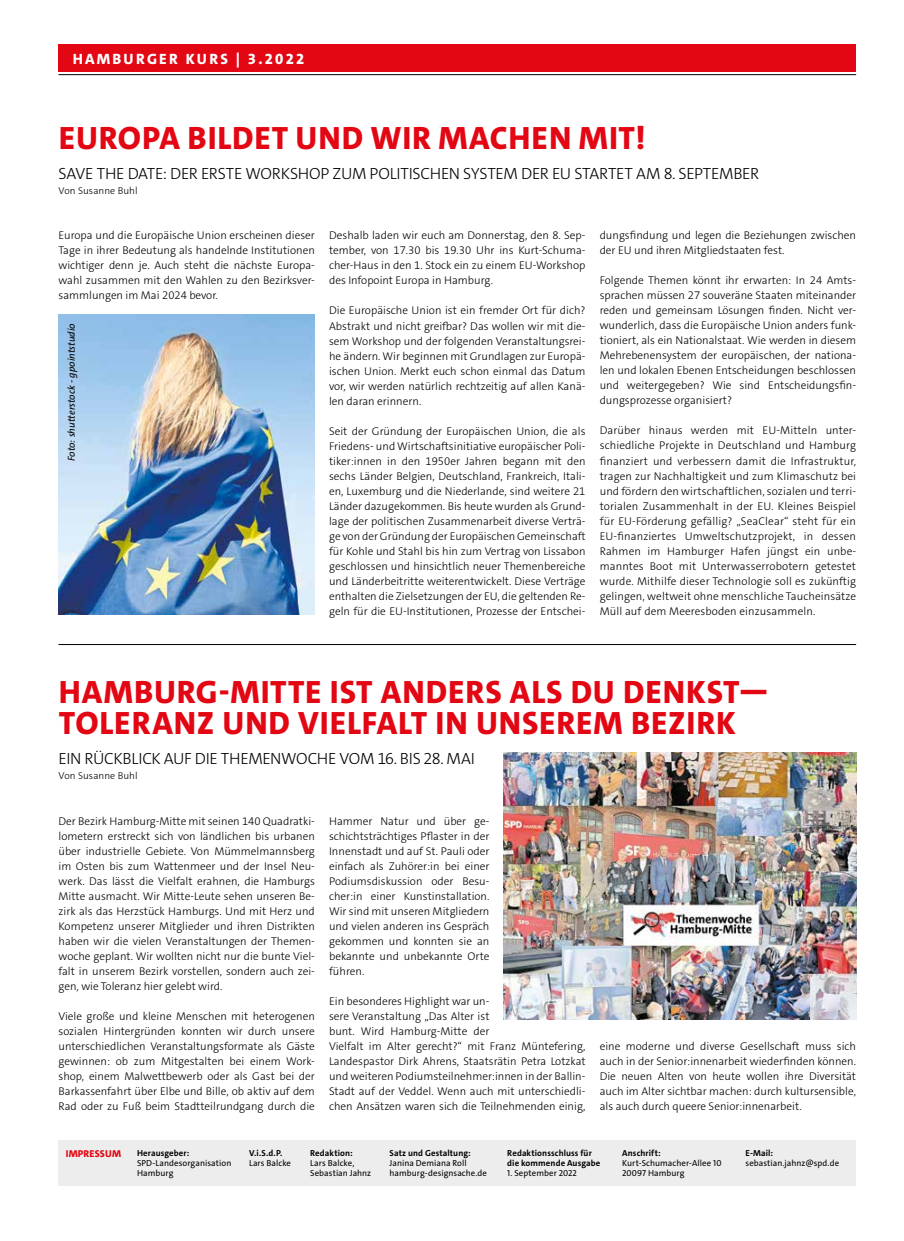
<style>
.page{position:relative;width:904px;height:1241px;background:#fff}
.page>*{position:absolute;margin:0;border:0;box-sizing:border-box;transform-origin:0 0}
.t1{font:800 32.5px/31.2px "SPD The Sans";letter-spacing:.025em;color:#e30613}
.t2{font:300 16.25px "SPD The Sans";letter-spacing:-.015em;color:#000}
.t3{font:800 15px "SPD The Sans";letter-spacing:.15em;color:#fff}
.t4{font:300 11.25px/15px "SPD The Sans";color:#000;text-align:justify}
.t5{font:italic 10px "SPD The Sans";color:#000}
.t6{font:300 10px "SPD The Sans";color:#000}
.t7{font:800 10px "SPD The Sans";letter-spacing:.015em;color:#e30613}
.t8{font:8.75px/10px "SPD The Sans";letter-spacing:.005em;color:#000}
.t9{font:700 8.75px/10px "SPD The Sans";letter-spacing:.01em;color:#000}
</style>
<div class="page">
<div style="left:58px;top:44px;width:798px;height:28px;background:#e30613"></div>
<hr style="left:58px;top:74px;width:798px;height:1px;background:#000">
<div style="left:58px;top:1139px;width:798px;height:45px;background:#ededed"></div>
<hr style="left:58px;top:644px;width:798px;height:1px;background:#000">
<img style="left:503px;top:752px;width:353px;height:267px">
<img style="left:58px;top:314px;width:257px;height:300px">
<h3 class="t3" style="left:73px;top:49px;width:233px">HAMBURGER KURS | 3.2022</h3>
<h1 class="t1" style="left:59px;top:123px;width:588px">EUROPA BILDET UND WIR MACHEN MIT!</h1>
<h2 class="t2" style="left:59px;top:163px;width:702px">SAVE THE DATE: DER ERSTE WORKSHOP ZUM POLITISCHEN SYSTEM DER EU STARTET AM 8. SEPTEMBER</h2>
<p class="t6" style="left:58px;top:184px;width:81px">Von Susanne Buhl</p>
<p class="t4" style="left:58px;top:228px;width:258px">Europa und die Europäische Union erscheinen dieser Tage in ihrer Bedeutung als handelnde Institutionen wichtiger denn je. Auch steht die nächste Europa&shy;wahl zusammen mit den Wahlen zu den Bezirksver&shy;sammlungen im Mai 2024 bevor.</p>
<p class="t5" style="left:65px;top:461px;width:139px;rotate:-90deg">Foto: shutterstock - gpointstudio</p>
<p class="t4" style="left:329px;top:228px;width:258px">Deshalb laden wir euch am Donnerstag, den 8. Sep&shy;tember, von 17.30 bis 19.30 Uhr ins Kurt-Schuma&shy;cher-Haus in den 1. Stock ein zu einem EU-Workshop des Infopoint Europa in Hamburg.</p>
<p class="t4" style="left:329px;top:303px;width:258px">Die Europäische Union ist ein fremder Ort für dich?<br>Abstrakt und nicht greifbar? Das wollen wir mit die&shy;sem Workshop und der folgenden Veranstaltungsrei&shy;he ändern. Wir beginnen mit Grundlagen zur Europä&shy;ischen Union. Merkt euch schon einmal das Datum vor, wir werden natürlich rechtzeitig auf allen Kanä&shy;len daran erinnern.</p>
<p class="t4" style="left:329px;top:423px;width:258px">Seit der Gründung der Europäischen Union, die als Friedens- und Wirtschaftsinitiative europäischer Poli&shy;tiker:innen in den 1950er Jahren begann mit den sechs Länder Belgien, Deutschland, Frankreich, Itali&shy;en, Luxemburg und die Niederlande, sind weitere 21<br>Länder dazugekommen. Bis heute wurden als Grund&shy;lage der politischen Zusammenarbeit diverse Verträ&shy;ge von der Gründung der Europäischen Gemeinschaft für Kohle und Stahl bis hin zum Vertrag von Lissabon geschlossen und hinsichtlich neuer Themenbereiche und Länderbeitritte weiterentwickelt. Diese Verträge enthalten die Zielsetzungen der EU, die geltenden Re&shy;geln für die EU-Institutionen, Prozesse der Entschei-</p>
<p class="t4" style="left:599px;top:228px;width:258px">dungsfindung und legen die Beziehungen zwischen der EU und ihren Mitgliedstaaten fest.</p>
<p class="t4" style="left:599px;top:273px;width:258px">Folgende Themen könnt ihr erwarten: In 24 Amts&shy;sprachen müssen 27 souveräne Staaten miteinander reden und gemeinsam Lösungen finden. Nicht ver&shy;wunderlich, dass die Europäische Union anders funk&shy;tioniert, als ein Nationalstaat. Wie werden in diesem Mehrebenensystem der europäischen, der nationa&shy;len und lokalen Ebenen Entscheidungen beschlossen und weitergegeben? Wie sind Entscheidungsfin&shy;dungsprozesse organisiert?</p>
<p class="t4" style="left:599px;top:423px;width:258px">Darüber hinaus werden mit EU-Mitteln unter&shy;schiedliche Projekte in Deutschland und Hamburg finanziert und verbessern damit die Infrastruktur, tragen zur Nachhaltigkeit und zum Klimaschutz bei und fördern den wirtschaftlichen, sozialen und terri&shy;torialen Zusammenhalt in der EU. Kleines Beispiel für EU-Förderung gefällig? „SeaClear“ steht für ein EU-finanziertes Umweltschutzprojekt, in dessen Rahmen im Hamburger Hafen jüngst ein unbe&shy;manntes Boot mit Unterwasserrobotern getestet wurde. Mithilfe dieser Technologie soll es zukünftig gelingen, weltweit ohne menschliche Taucheinsätze Müll auf dem Meeresboden einzusammeln.</p>
<h1 class="t1" style="left:59px;top:676px;width:712px">HAMBURG-MITTE IST ANDERS ALS DU DENKST—<br>TOLERANZ UND VIELFALT IN UNSEREM BEZIRK</h1>
<h2 class="t2" style="left:59px;top:748px;width:418px">EIN RÜCKBLICK AUF DIE THEMENWOCHE VOM 16. BIS 28. MAI</h2>
<p class="t6" style="left:58px;top:769px;width:81px">Von Susanne Buhl</p>
<p class="t4" style="left:58px;top:813px;width:258px">Der Bezirk Hamburg-Mitte mit seinen 140 Quadratki&shy;lometern erstreckt sich von ländlichen bis urbanen über industrielle Gebiete. Von Mümmelmannsberg im Osten bis zum Wattenmeer und der Insel Neu&shy;werk. Das lässt die Vielfalt erahnen, die Hamburgs Mitte ausmacht. Wir Mitte-Leute sehen unseren Be&shy;zirk als das Herzstück Hamburgs. Und mit Herz und Kompetenz unserer Mitglieder und ihren Distrikten haben wir die vielen Veranstaltungen der Themen&shy;woche geplant. Wir wollten nicht nur die bunte Viel&shy;falt in unserem Bezirk vorstellen, sondern auch zei&shy;gen, wie Toleranz hier gelebt wird.</p>
<p class="t4" style="left:58px;top:1008px;width:258px">Viele große und kleine Menschen mit heterogenen sozialen Hintergründen konnten wir durch unsere unterschiedlichen Veranstaltungsformate als Gäste gewinnen: ob zum Mitgestalten bei einem Work&shy;shop, einem Malwettbewerb oder als Gast bei der Barkassenfahrt über Elbe und Bille, ob aktiv auf dem Rad oder zu Fuß beim Stadtteilrundgang durch die</p>
<p class="t4" style="left:329px;top:813px;width:162px">Hammer Natur und über ge&shy;schichtsträchtiges Pflaster in der Innenstadt und auf St. Pauli oder einfach als Zuhörer:in bei einer Podiumsdiskussion oder Besu&shy;cher:in einer Kunstinstallation.<br>Wir sind mit unseren Mitgliedern und vielen anderen ins Gespräch gekommen und konnten sie an bekannte und unbekannte Orte führen.</p>
<p class="t4" style="left:329px;top:993px;width:258px;text-align:left">Ein besonderes Highlight war un-<br>sere Veranstaltung „Das Alter ist<br>bunt. Wird Hamburg-Mitte der<br>Vielfalt im Alter gerecht?“ mit Franz Müntefering, Landespastor Dirk Ahrens, Staatsrätin Petra Lotzkat und weiteren Podiumsteilnehmer:innen in der Ballin-Stadt auf der Veddel. Wenn auch mit unterschiedli&shy;chen Ansätzen waren sich die Teilnehmenden einig,</p>
<p class="t4" style="left:599px;top:1038px;width:258px">eine moderne und diverse Gesellschaft muss sich auch in der Senior:innenarbeit wiederfinden können.<br>Die neuen Alten von heute wollen ihre Diversität auch im Alter sichtbar machen: durch kultursensible, als auch durch queere Senior:innenarbeit.</p>
<p class="t7" style="left:66px;top:1146px;width:57px">IMPRESSUM</p>
<p class="t9" style="left:507px;top:1147px;width:95px">Redaktionsschluss für die kommende Ausgabe</p>
<p class="t8" style="left:507px;top:1167px;width:71px">1. September 2022</p>
<p class="t9" style="left:137px;top:1147px;width:54px">Herausgeber:</p>
<p class="t8" style="left:137px;top:1157px;width:96px">SPD-Landesorganisation<br>Hamburg</p>
<p class="t9" style="left:249px;top:1147px;width:35px">V.i.S.d.P.</p>
<p class="t8" style="left:249px;top:1157px;width:44px">Lars Balcke</p>
<p class="t9" style="left:310px;top:1147px;width:44px">Redaktion:</p>
<p class="t8" style="left:310px;top:1157px;width:62px">Lars Balcke,<br>Sebastian Jahnz</p>
<p class="t9" style="left:389px;top:1147px;width:83px">Satz und Gestaltung:</p>
<p class="t8" style="left:389px;top:1157px;width:99px">Janina Demiana Roll hamburg-designsache.de</p>
<p class="t9" style="left:622px;top:1147px;width:40px">Anschrift:</p>
<p class="t8" style="left:622px;top:1157px;width:101px">Kurt-Schumacher-Allee 10<br>20097 Hamburg</p>
<p class="t9" style="left:745px;top:1147px;width:29px">E-Mail:</p>
<p class="t8" style="left:745px;top:1157px;width:95px">sebastian.jahnz@spd.de</p>
</div>
